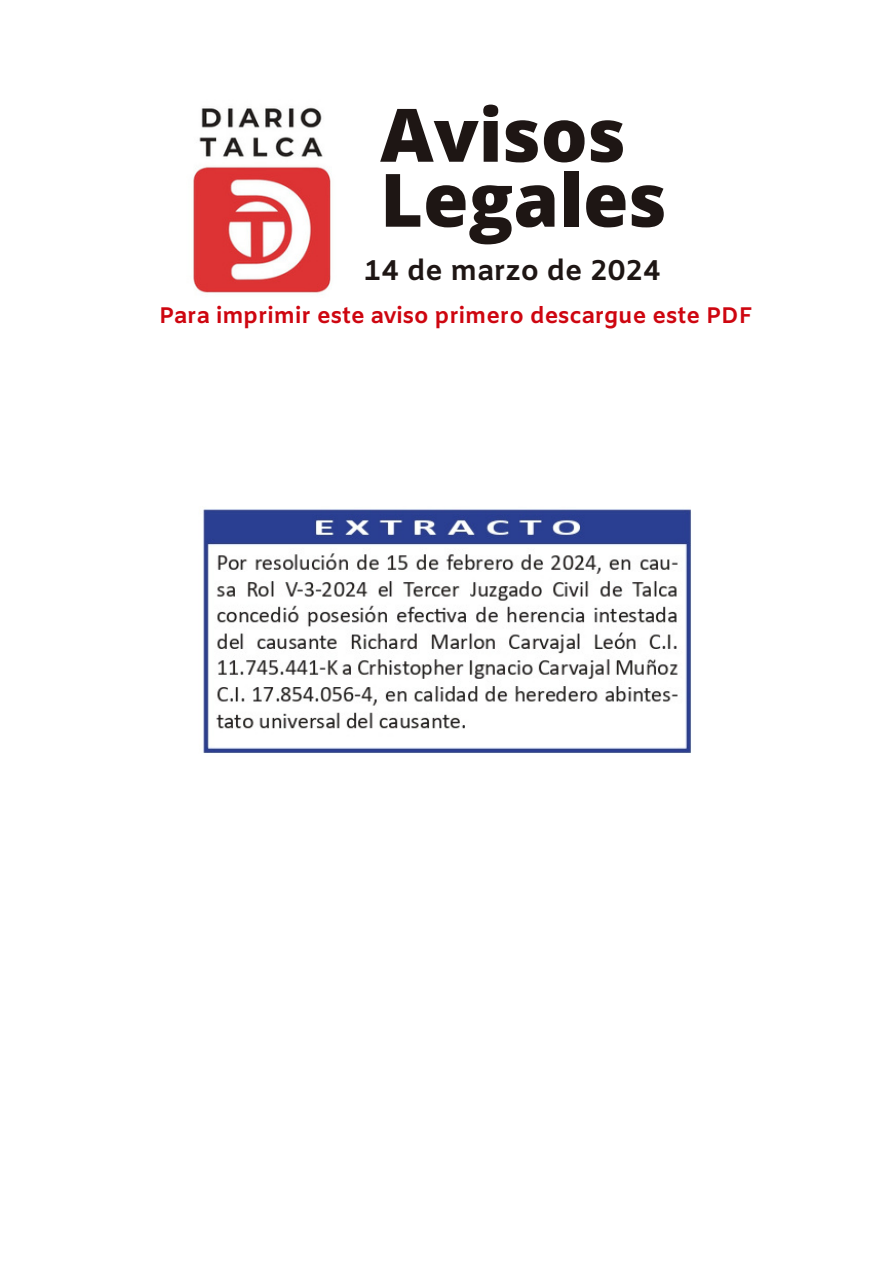
<style>
.page{position:relative;width:894px;height:1264px;background:#fff}
.page>*{position:absolute;margin:0;border:0;box-sizing:border-box;transform-origin:0 0}
.t1{font:800 73.65px/64.9px "Open Sans";color:#1e1614}
.t2{font:700 28.5px "Amiko";color:#1e1614}
.t3{font:700 22.5px "Amiko";color:#ce0610}
</style>
<div class="page">
<img style="left:193px;top:107px;width:138px;height:187px">
<img style="left:203px;top:509px;width:488px;height:244px">
<p class="t1" style="left:380px;top:101px;width:288px">Avisos<br>Legales</p>
<p class="t2" style="left:364px;top:253px;width:298px">14 de marzo de 2024</p>
<h2 class="t3" style="left:159px;top:302px;width:594px">Para imprimir este aviso primero descargue este PDF</h2>
</div>
